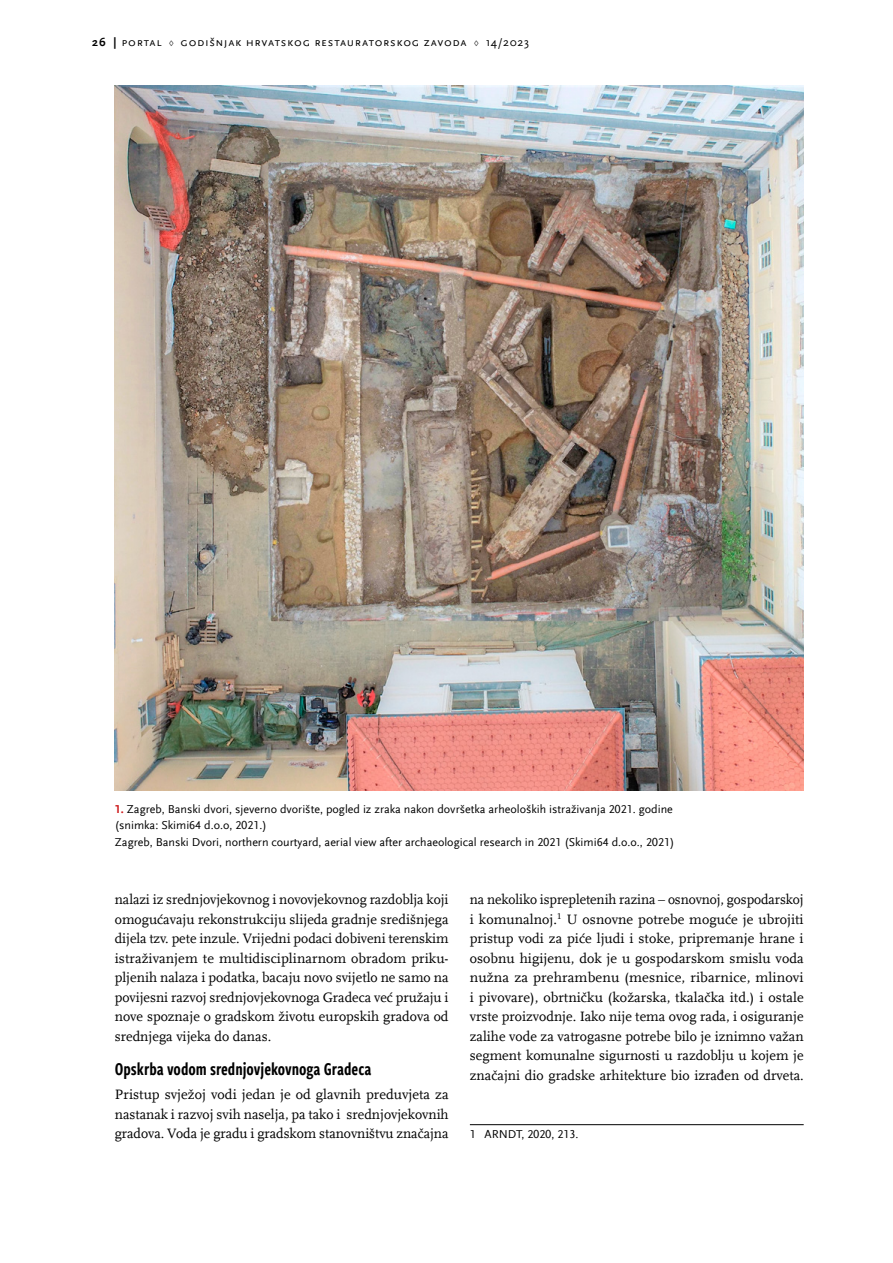
<style>
.page{position:relative;width:893px;height:1263px;background:#fff}
.page>*{position:absolute;margin:0;border:0;box-sizing:border-box;transform-origin:0 0}
.t1{font:18.75px "Freight Sans Cmp Pro Semi";color:#000}
.t2{font:14.25px/19.5px "Scala Offc Pro";color:#000;text-align:justify}
.t3{font:12px/16.5px "Scala Sans Offc Pro";color:#000}
.t4{font:12px "Scala Sans Sc Offc Pro";letter-spacing:.055em;color:#000}
.s1{font-weight:700}
.s2{font-weight:700;color:#cd1719}
</style>
<div class="page">
<hr style="left:470px;top:1124px;width:334px;height:1px;background:#000">
<img style="left:115px;top:85px;width:689px;height:705px">
<p class="t4" style="left:92px;top:35px;width:438px"><span class="s1">26 |</span> portal ♢ godišnjak hrvatskog restauratorskog zavoda ♢ 14/2023</p>
<p class="t3" style="left:115px;top:800px;width:561px"><span class="s2">1.</span> Zagreb, Banski dvori, sjeverno dvorište, pogled iz zraka nakon dovršetka arheoloških istraživanja 2021. godine (snimka: Skimi64 d.o.o, 2021.)<br>Zagreb, Banski Dvori, northern courtyard, aerial view after archaeological research in 2021 (Skimi64 d.o.o., 2021)</p>
<p class="t2" style="left:115px;top:890px;width:335px">nalazi iz srednjovjekovnog i novovjekovnog razdoblja koji omogućavaju rekonstrukciju slijeda gradnje središnjega dijela tzv. pete inzule. Vrijedni podaci dobiveni terenskim istraživanjem te multidisciplinarnom obradom priku&shy;pljenih nalaza i podatka, bacaju novo svijetlo ne samo na povijesni razvoj srednjovjekovnoga Gradeca već pružaju i nove spoznaje o gradskom životu europskih gradova od srednjega vijeka do danas.</p>
<h1 class="t1" style="left:115px;top:1056px;width:258px">Opskrba vodom srednjovjekovnoga Gradeca</h1>
<p class="t2" style="left:115px;top:1085px;width:335px">Pristup svježoj vodi jedan je od glavnih preduvjeta za nastanak i razvoj svih naselja, pa tako i srednjovjekovnih gradova. Voda je gradu i gradskom stanovništvu značajna</p>
<p class="t2" style="left:470px;top:890px;width:335px">na nekoliko isprepletenih razina – osnovnoj, gospodarskoj i komunalnoj.<sup>1</sup> U osnovne potrebe moguće je ubrojiti pristup vodi za piće ljudi i stoke, pripremanje hrane i osobnu higijenu, dok je u gospodarskom smislu voda nužna za prehrambenu (mesnice, ribarnice, mlinovi i pivovare), obrtničku (kožarska, tkalačka itd.) i ostale vrste proizvodnje. Iako nije tema ovog rada, i osiguranje zalihe vode za vatrogasne potrebe bilo je iznimno važan segment komunalne sigurnosti u razdoblju u kojem je značajni dio gradske arhitekture bio izrađen od drveta.</p>
<p class="t3" style="left:470px;top:1126px;width:110px">1 ARNDT, 2020, 213.</p>
</div>
